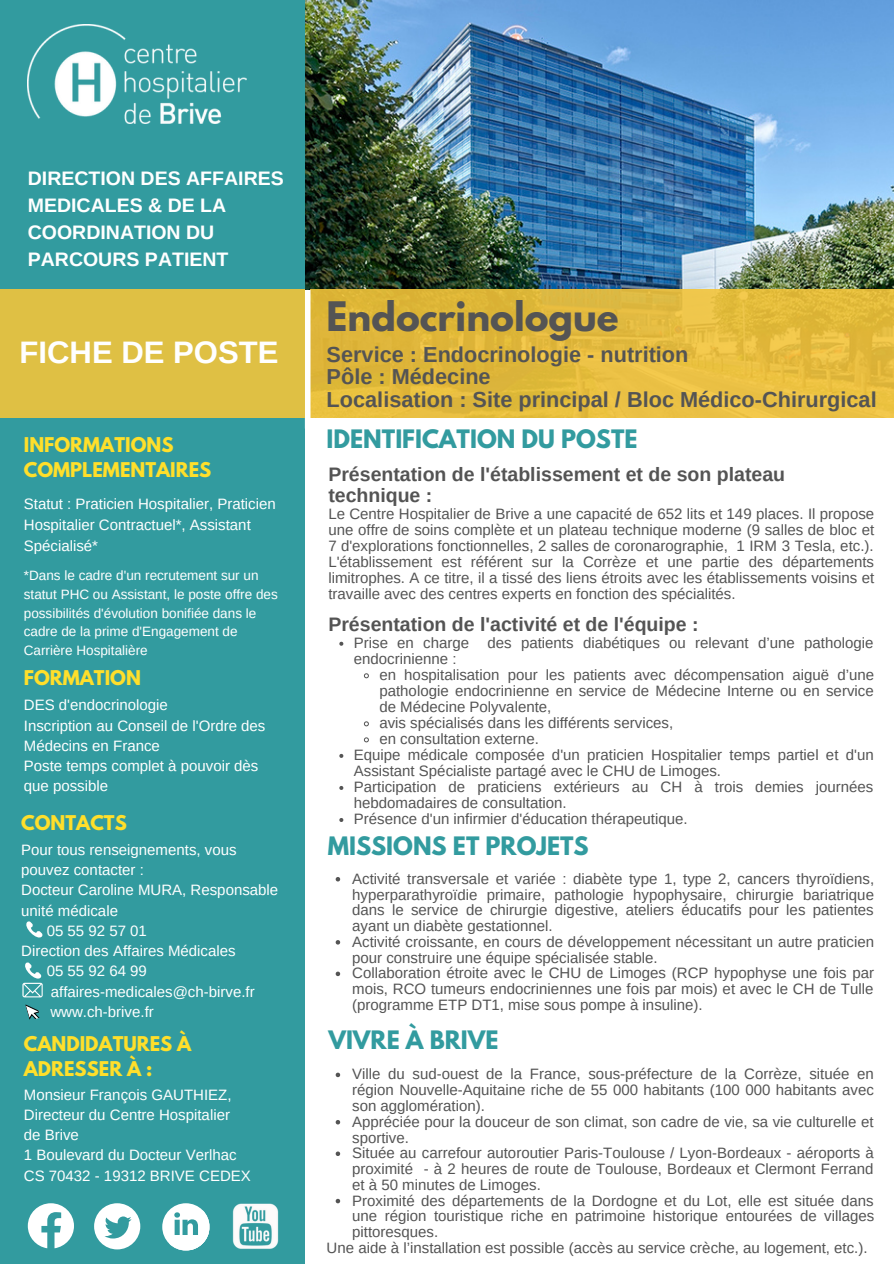
<style>
.page{position:relative;width:894px;height:1264px;background:#fff}
.page>*{position:absolute;margin:0;border:0;box-sizing:border-box;transform-origin:0 0}
.t1{font:700 36px "League Spartan";color:#545454}
.t2{font:700 31.05px "Arimo";color:#fff}
.t3{font:700 22.5px "League Spartan";color:#329b9f}
.t4{font:700 21.75px/22.5px "Arimo";color:#545454}
.t5{font:700 19.5px/21px "Arimo";color:#545454}
.t6{font:700 19.5px/27px "Arimo";color:#fff}
.t7{font:700 18px/24.8px "League Spartan";color:#ffdf2b}
.t8{font:15px/15.8px "Arimo";color:#545454}
.t9{font:15px/20.2px "Arimo";color:#fff}
.t10{font:13.5px/18.8px "Arimo";color:#fff}
</style>
<div class="page">
<img style="left:305px;top:0;width:588px;height:290px">
<div style="left:0;top:0;width:305px;height:1263px;background:#329b9f"></div>
<svg style="left:310px;top:289px;width:583px;height:129px;background:#e4bb3e"></svg>
<div style="left:0;top:289px;width:304px;height:129px;background:#dfc044"></div>
<img style="left:28px;top:25px;width:218px;height:99px">
<svg style="left:339px;top:641px;width:4px;height:4px"></svg>
<svg style="left:363px;top:673px;width:6px;height:6px"></svg>
<svg style="left:363px;top:721px;width:6px;height:6px"></svg>
<svg style="left:363px;top:737px;width:6px;height:6px"></svg>
<svg style="left:339px;top:754px;width:4px;height:4px"></svg>
<svg style="left:339px;top:786px;width:4px;height:4px"></svg>
<svg style="left:339px;top:818px;width:4px;height:4px"></svg>
<svg style="left:22px;top:962px;width:21px;height:58px"></svg>
<svg style="left:335px;top:877px;width:5px;height:4px"></svg>
<svg style="left:335px;top:940px;width:5px;height:4px"></svg>
<svg style="left:335px;top:971px;width:5px;height:5px"></svg>
<svg style="left:335px;top:1072px;width:5px;height:5px"></svg>
<svg style="left:335px;top:1120px;width:5px;height:4px"></svg>
<svg style="left:335px;top:1151px;width:5px;height:4px"></svg>
<svg style="left:335px;top:1198px;width:5px;height:5px"></svg>
<svg style="left:28px;top:1203px;width:46px;height:45px"></svg>
<svg style="left:94px;top:1203px;width:46px;height:46px"></svg>
<div style="left:162px;top:1203px;width:47px;height:47px;background:#fff;border-radius:50%"></div>
<svg style="left:169px;top:1210px;width:41px;height:41px"></svg>
<img style="left:232px;top:1203px;width:47px;height:46px">
<svg style="left:26px;top:921px;width:17px;height:17px"></svg>
<h3 class="t6" style="left:28px;top:165px;width:257px">DIRECTION DES AFFAIRES<br>MEDICALES &amp; DE LA<br>COORDINATION DU<br>PARCOURS PATIENT</h3>
<h2 class="t2" style="left:20px;top:334px;width:260px">FICHE DE POSTE</h2>
<h1 class="t1" style="left:326px;top:298px;width:293px">Endocrinologue</h1>
<h3 class="t4" style="left:326px;top:343px;width:551px">Service : Endocrinologie - nutrition<br>Pôle : Médecine<br>Localisation : Site principal / Bloc Médico-Chirurgical</h3>
<p class="t7" style="left:24px;top:435px;width:151px">INFORMATIONS</p>
<h3 class="t3" style="left:326px;top:427px;width:312px">IDENTIFICATION DU POSTE</h3>
<p class="t7" style="left:24px;top:459px;width:189px">COMPLEMENTAIRES</p>
<p class="t9" style="left:24px;top:494px;width:253px;line-height:20.7px">Statut : Praticien Hospitalier, Praticien<br>Hospitalier Contractuel*, Assistant<br>Spécialisé*</p>
<p class="t10" style="left:24px;top:566px;width:255px">*Dans le cadre d'un recrutement sur un statut PHC ou Assistant, le poste offre des possibilités d'évolution bonifiée dans le cadre de la prime d'Engagement de Carrière Hospitalière</p>
<h3 class="t5" style="left:328px;top:463px;width:458px">Présentation de l'établissement et de son plateau technique :</h3>
<p class="t8" style="left:328px;top:505px;width:547px;text-align:justify">Le Centre Hospitalier de Brive a une capacité de 652 lits et 149 places. Il propose une offre de soins complète et un plateau technique moderne (9 salles de bloc et 7 d'explorations fonctionnelles, 2 salles de coronarographie, 1 IRM 3 Tesla, etc.).<br>L'établissement est référent sur la Corrèze et une partie des départements limitrophes. A ce titre, il a tissé des liens étroits avec les établissements voisins et travaille avec des centres experts en fonction des spécialités.</p>
<h3 class="t5" style="left:328px;top:613px;width:372px">Présentation de l'activité et de l'équipe :</h3>
<p class="t8" style="left:354px;top:634px;width:521px">Prise en charge des patients diabétiques ou relevant d’une pathologie endocrinienne :</p>
<p class="t8" style="left:379px;top:666px;width:496px">en hospitalisation pour les patients avec décompensation aiguë d’une</p>
<p class="t8" style="left:379px;top:682px;width:495px">pathologie endocrinienne en service de Médecine Interne ou en service</p>
<p class="t8" style="left:379px;top:698px;width:173px">de Médecine Polyvalente,</p>
<p class="t8" style="left:379px;top:714px;width:295px">avis spécialisés dans les différents services,</p>
<p class="t8" style="left:379px;top:730px;width:161px">en consultation externe.</p>
<p class="t8" style="left:354px;top:746px;width:521px">Equipe médicale composée d'un praticien Hospitalier temps partiel et d'un</p>
<p class="t8" style="left:354px;top:762px;width:368px">Assistant Spécialiste partagé avec le CHU de Limoges.</p>
<p class="t8" style="left:354px;top:778px;width:521px">Participation de praticiens extérieurs au CH à trois demies journées</p>
<p class="t8" style="left:354px;top:794px;width:214px">hebdomadaires de consultation.</p>
<p class="t8" style="left:354px;top:811px;width:335px">Présence d'un infirmier d'éducation thérapeutique.</p>
<p class="t7" style="left:24px;top:668px;width:119px">FORMATION</p>
<p class="t9" style="left:24px;top:695px;width:243px">DES d'endocrinologie<br>Inscription au Conseil de l'Ordre des<br>Médecins en France<br>Poste temps complet à pouvoir dès que possible</p>
<p class="t7" style="left:21px;top:812px;width:107px">CONTACTS</p>
<p class="t9" style="left:21px;top:839px;width:217px">Pour tous renseignements, vous</p>
<p class="t9" style="left:21px;top:859px;width:124px">pouvez contacter :</p>
<p class="t9" style="left:21px;top:880px;width:258px">Docteur Caroline MURA, Responsable</p>
<p class="t9" style="left:21px;top:900px;width:98px">unité médicale</p>
<p class="t9" style="left:47px;top:920px;width:102px">05 55 92 57 01</p>
<p class="t9" style="left:21px;top:940px;width:216px">Direction des Affaires Médicales</p>
<p class="t9" style="left:47px;top:961px;width:102px">05 55 92 64 99</p>
<p class="t9" style="left:51px;top:981px;width:205px">affaires-medicales@ch-birve.fr</p>
<p class="t9" style="left:50px;top:1001px;width:105px">www.ch-brive.fr</p>
<p class="t7" style="left:24px;top:1033px;width:169px">CANDIDATURES À<br>ADRESSER À :</p>
<p class="t9" style="left:24px;top:1084px;width:228px">Monsieur François GAUTHIEZ,<br>Directeur du Centre Hospitalier<br>de Brive<br>1 Boulevard du Docteur Verlhac<br>CS 70432 - 19312 BRIVE CEDEX</p>
<h3 class="t3" style="left:327px;top:834px;width:262px">MISSIONS ET PROJETS</h3>
<p class="t8" style="left:352px;top:870px;width:523px">Activité transversale et variée : diabète type 1, type 2, cancers thyroïdiens, hyperparathyroïdie primaire, pathologie hypophysaire, chirurgie bariatrique dans le service de chirurgie digestive, ateliers éducatifs pour les patientes ayant un diabète gestationnel.<br>Activité croissante, en cours de développement nécessitant un autre praticien pour construire une équipe spécialisée stable.<br>Collaboration étroite avec le CHU de Limoges (RCP hypophyse une fois par mois, RCO tumeurs endocriniennes une fois par mois) et avec le CH de Tulle (programme ETP DT1, mise sous pompe à insuline).</p>
<h3 class="t3" style="left:328px;top:1029px;width:172px">VIVRE À BRIVE</h3>
<p class="t8" style="left:352px;top:1066px;width:523px">Ville du sud-ouest de la France, sous-préfecture de la Corrèze, située en</p>
<p class="t8" style="left:352px;top:1082px;width:523px">région Nouvelle-Aquitaine riche de 55 000 habitants (100 000 habitants avec</p>
<p class="t8" style="left:352px;top:1097px;width:134px">son agglomération).</p>
<p class="t8" style="left:352px;top:1113px;width:523px">Appréciée pour la douceur de son climat, son cadre de vie, sa vie culturelle et</p>
<p class="t8" style="left:352px;top:1129px;width:58px">sportive.</p>
<p class="t8" style="left:352px;top:1145px;width:523px">Située au carrefour autoroutier Paris-Toulouse / Lyon-Bordeaux - aéroports à</p>
<p class="t8" style="left:352px;top:1160px;width:522px">proximité - à 2 heures de route de Toulouse, Bordeaux et Clermont Ferrand</p>
<p class="t8" style="left:352px;top:1176px;width:190px">et à 50 minutes de Limoges.</p>
<p class="t8" style="left:352px;top:1192px;width:523px">Proximité des départements de la Dordogne et du Lot, elle est située dans</p>
<p class="t8" style="left:352px;top:1208px;width:523px">une région touristique riche en patrimoine historique entourées de villages</p>
<p class="t8" style="left:352px;top:1223px;width:87px">pittoresques.</p>
<p class="t8" style="left:326px;top:1239px;width:542px">Une aide à l’installation est possible (accès au service crèche, au logement, etc.).</p>
</div>
